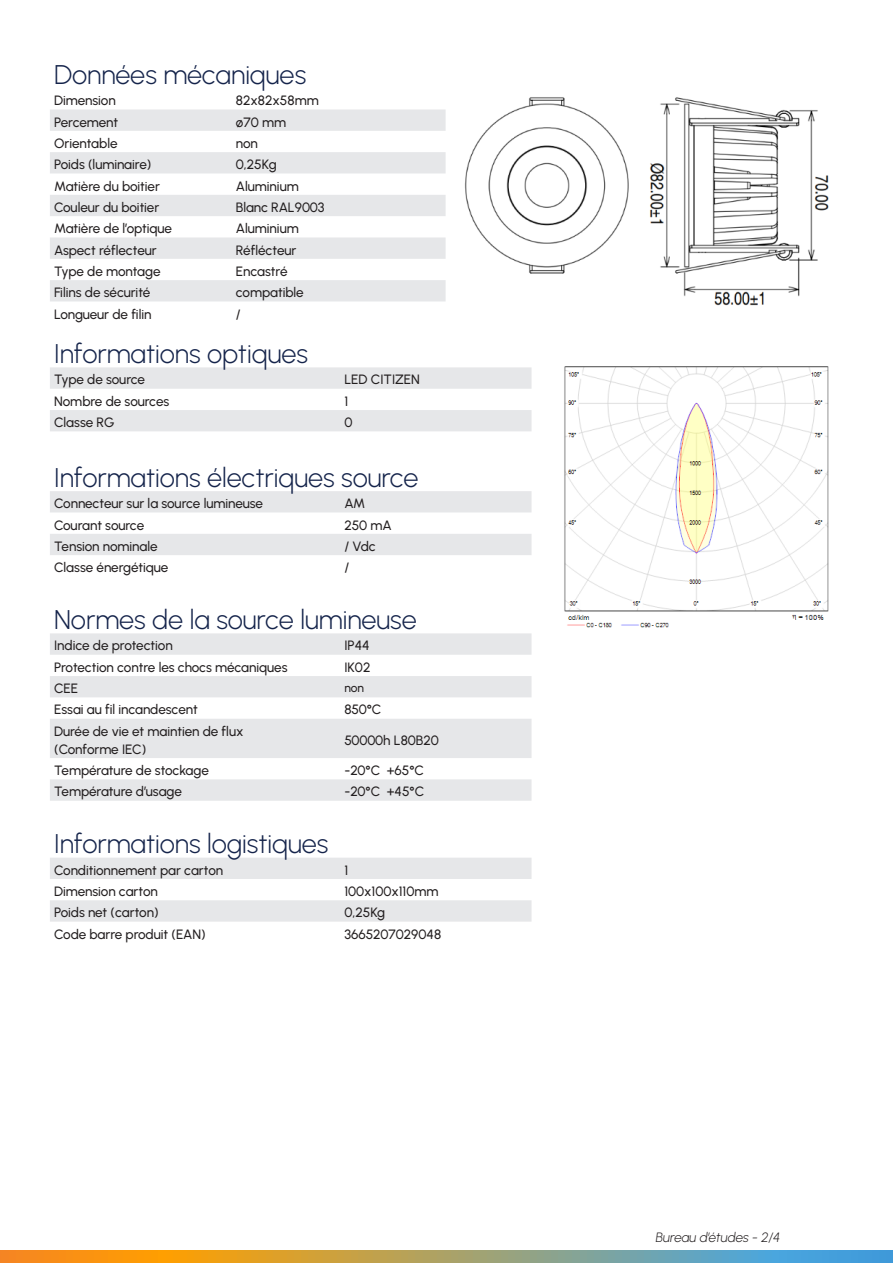
<style>
.page{position:relative;width:893px;height:1263px;background:#fff}
.page>*{position:absolute;margin:0;border:0;box-sizing:border-box;transform-origin:0 0}
.t1{font:300 27px "Urbanist";letter-spacing:-.005em;color:#15244b}
.Texte_courant{font:500 13.5px "Urbanist";letter-spacing:-.005em;color:#231f20}
.Texte_courant-2{font:italic 300 13.5px "Urbanist";color:#231f20}
.Texte_courant-3{font:500 12px "Urbanist";color:#231f20}
</style>
<div class="page">
<svg style="left:0;top:1251px;width:893px;height:12px;background:#a79e6c"></svg>
<img style="left:465px;top:97px;width:364px;height:209px">
<svg style="left:50px;top:367px;width:481px;height:64px"></svg>
<div style="left:50px;top:491px;width:481px;height:21px;background:#e6e7e9"></div>
<svg style="left:50px;top:534px;width:481px;height:388px"></svg>
<img style="left:564px;top:366px;width:265px;height:262px">
<svg style="left:50px;top:109px;width:396px;height:192px;fill:#e6e7e9"></svg>
<p class="t1" style="left:54px;top:57px;width:254px">Données mécaniques</p>
<p class="Texte_courant" style="left:54px;top:92px;width:63px">Dimension</p>
<p class="Texte_courant" style="left:236px;top:92px;width:84px">82x82x58mm</p>
<p class="Texte_courant" style="left:54px;top:113px;width:66px">Percement</p>
<p class="Texte_courant" style="left:236px;top:113px;width:52px">ø70 mm</p>
<p class="Texte_courant" style="left:54px;top:134px;width:65px">Orientable</p>
<p class="Texte_courant" style="left:236px;top:134px;width:23px">non</p>
<p class="Texte_courant" style="left:54px;top:156px;width:99px">Poids (luminaire)</p>
<p class="Texte_courant" style="left:236px;top:156px;width:42px">0,25Kg</p>
<p class="Texte_courant" style="left:54px;top:177px;width:107px">Matière du boitier</p>
<p class="Texte_courant" style="left:236px;top:177px;width:64px">Aluminium</p>
<p class="Texte_courant" style="left:54px;top:198px;width:107px">Couleur du boitier</p>
<p class="Texte_courant" style="left:236px;top:198px;width:90px">Blanc RAL9003</p>
<p class="Texte_courant" style="left:54px;top:220px;width:119px">Matière de l’optique</p>
<p class="Texte_courant" style="left:236px;top:220px;width:64px">Aluminium</p>
<p class="Texte_courant" style="left:54px;top:241px;width:104px">Aspect réflecteur</p>
<p class="Texte_courant" style="left:236px;top:241px;width:62px">Réflécteur</p>
<p class="Texte_courant" style="left:54px;top:262px;width:108px">Type de montage</p>
<p class="Texte_courant" style="left:236px;top:262px;width:53px">Encastré</p>
<p class="Texte_courant" style="left:54px;top:283px;width:98px">Filins de sécurité</p>
<p class="Texte_courant" style="left:236px;top:283px;width:69px">compatible</p>
<p class="Texte_courant" style="left:54px;top:305px;width:99px">Longueur de filin</p>
<p class="Texte_courant" style="left:236px;top:305px;width:6px">/</p>
<p class="t1" style="left:54px;top:336px;width:255px">Informations optiques</p>
<p class="Texte_courant" style="left:54px;top:371px;width:92px">Type de source</p>
<p class="Texte_courant" style="left:344px;top:371px;width:77px">LED CITIZEN</p>
<p class="Texte_courant" style="left:54px;top:392px;width:117px">Nombre de sources</p>
<p class="Texte_courant" style="left:344px;top:392px;width:5px">1</p>
<p class="Texte_courant" style="left:54px;top:413px;width:62px">Classe RG</p>
<p class="Texte_courant" style="left:344px;top:413px;width:10px">0</p>
<p class="t1" style="left:54px;top:460px;width:366px">Informations électriques source</p>
<p class="Texte_courant" style="left:54px;top:494px;width:210px">Connecteur sur la source lumineuse</p>
<p class="Texte_courant" style="left:344px;top:494px;width:22px">AM</p>
<p class="Texte_courant" style="left:54px;top:516px;width:92px">Courant source</p>
<p class="Texte_courant" style="left:344px;top:516px;width:49px">250 mA</p>
<p class="Texte_courant" style="left:54px;top:537px;width:105px">Tension nominale</p>
<p class="Texte_courant" style="left:344px;top:537px;width:33px">/ Vdc</p>
<p class="Texte_courant" style="left:54px;top:558px;width:116px">Classe énergétique</p>
<p class="Texte_courant" style="left:344px;top:558px;width:6px">/</p>
<p class="t1" style="left:54px;top:602px;width:364px">Normes de la source lumineuse</p>
<p class="Texte_courant" style="left:54px;top:637px;width:120px">Indice de protection</p>
<p class="Texte_courant" style="left:344px;top:637px;width:27px">IP44</p>
<p class="Texte_courant" style="left:54px;top:658px;width:235px">Protection contre les chocs mécaniques</p>
<p class="Texte_courant" style="left:344px;top:658px;width:28px">IK02</p>
<p class="Texte_courant" style="left:54px;top:679px;width:26px">CEE</p>
<p class="Texte_courant-3" style="left:344px;top:680px;width:21px">non</p>
<p class="Texte_courant" style="left:54px;top:701px;width:145px">Essai au fil incandescent</p>
<p class="Texte_courant" style="left:344px;top:701px;width:39px">850°C</p>
<p class="Texte_courant" style="left:54px;top:722px;width:191px">Durée de vie et maintien de flux</p>
<p class="Texte_courant" style="left:54px;top:740px;width:94px">(Conforme IEC)</p>
<p class="Texte_courant" style="left:344px;top:731px;width:96px">50000h L80B20</p>
<p class="Texte_courant" style="left:54px;top:761px;width:156px">Température de stockage</p>
<p class="Texte_courant" style="left:344px;top:761px;width:81px">-20°C +65°C</p>
<p class="Texte_courant" style="left:54px;top:783px;width:129px">Température d’usage</p>
<p class="Texte_courant" style="left:344px;top:783px;width:81px">-20°C +45°C</p>
<p class="t1" style="left:54px;top:826px;width:276px">Informations logistiques</p>
<p class="Texte_courant" style="left:54px;top:861px;width:171px">Conditionnement par carton</p>
<p class="Texte_courant" style="left:344px;top:861px;width:5px">1</p>
<p class="Texte_courant" style="left:54px;top:882px;width:105px">Dimension carton</p>
<p class="Texte_courant" style="left:344px;top:882px;width:96px">100x100x110mm</p>
<p class="Texte_courant" style="left:54px;top:904px;width:106px">Poids net (carton)</p>
<p class="Texte_courant" style="left:344px;top:904px;width:42px">0,25Kg</p>
<p class="Texte_courant" style="left:54px;top:925px;width:153px">Code barre produit (EAN)</p>
<p class="Texte_courant" style="left:344px;top:925px;width:98px">3665207029048</p>
<p class="Texte_courant-2" style="left:656px;top:1228px;width:126px">Bureau d’études - 2/4</p>
</div>
